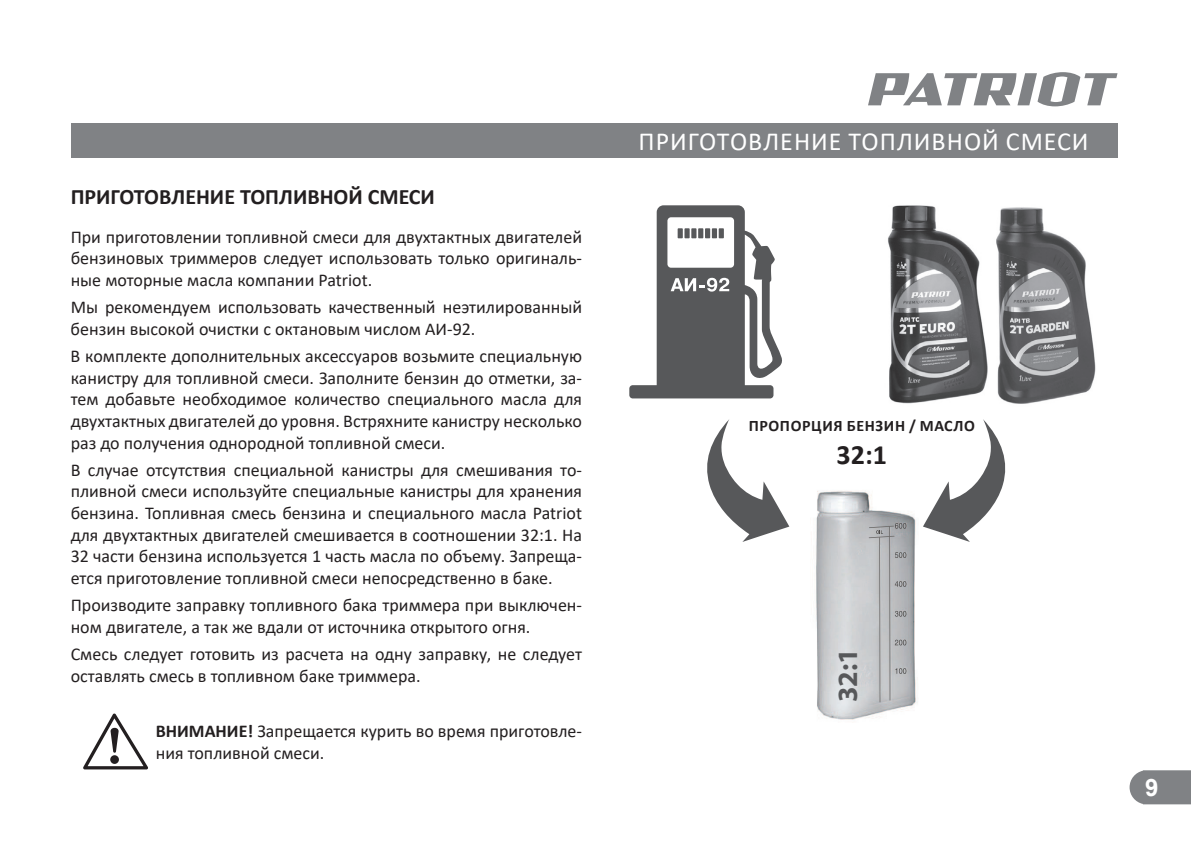
<style>
.page{position:relative;width:1191px;height:841px;background:#fff}
.page>*{position:absolute;margin:0;border:0;box-sizing:border-box;transform-origin:0 0}
.t1{font:700 28px "Calibri";color:#231f20}
.t2{font:700 28px "Myriad Pro";color:#57585a}
.t3{font:26px "Calibri";letter-spacing:.04em;color:#fff}
.t4{font:700 24px "Arial";color:#fff}
.t5{font:700 22px "Calibri";color:#231f20}
.t6{font:18px/21.6px "Calibri";color:#231f20}
.t7{font:700 16px "Calibri";letter-spacing:.04em;color:#231f20}
.s1{font-weight:700}
</style>
<div class="page">
<svg style="left:1129px;top:770px;width:62px;height:33px;background:#898a8d"></svg>
<svg style="left:868px;top:72px;width:249px;height:34px"></svg>
<div style="left:71px;top:123px;width:1046px;height:34px;background:#808285"></div>
<svg style="left:629px;top:205px;width:153px;height:193px"></svg>
<svg style="left:83px;top:713px;width:65px;height:56px"></svg>
<img style="left:888px;top:205px;width:208px;height:199px">
<svg style="left:707px;top:419px;width:82px;height:122px"></svg>
<svg style="left:923px;top:419px;width:82px;height:122px"></svg>
<img style="left:816px;top:490px;width:102px;height:230px">
<hr style="left:879px;top:536px;width:1px;height:166px;background:#6b6968">
<hr style="left:889px;top:526px;width:1px;height:174px;background:#6b6968">
<svg style="left:895px;top:552px;width:11px;height:5px"></svg>
<svg style="left:895px;top:580px;width:11px;height:6px"></svg>
<svg style="left:895px;top:610px;width:11px;height:6px"></svg>
<svg style="left:895px;top:639px;width:11px;height:6px"></svg>
<svg style="left:895px;top:667px;width:11px;height:6px"></svg>
<svg style="left:895px;top:522px;width:11px;height:6px"></svg>
<svg style="left:876px;top:530px;width:7px;height:3px"></svg>
<hr style="left:869px;top:525px;width:25px;height:2px;background:#6b6968">
<hr style="left:869px;top:535px;width:25px;height:3px;background:#6b6968">
<p class="t5" style="left:71px;top:181px;width:366px">ПРИГОТОВЛЕНИЕ ТОПЛИВНОЙ СМЕСИ</p>
<p class="t6" style="left:71px;top:225px;width:513px;text-align:justify">При приготовлении топливной смеси для двухтактных двигателей бензиновых триммеров следует использовать только оригиналь&shy;ные моторные масла компании Patriot.</p>
<p class="t6" style="left:71px;top:296px;width:513px">Мы рекомендуем использовать качественный неэтилированный бензин высокой очистки с октановым числом АИ-92.</p>
<p class="t6" style="left:71px;top:344px;width:513px;text-align:justify">В комплекте дополнительных аксессуаров возьмите специальную канистру для топливной смеси. Заполните бензин до отметки, за&shy;тем добавьте необходимое количество специального масла для двухтактных двигателей до уровня. Встряхните канистру несколько раз до получения однородной топливной смеси.</p>
<p class="t6" style="left:71px;top:458px;width:513px;text-align:justify">В случае отсутствия специальной канистры для смешивания то&shy;пливной смеси используйте специальные канистры для хранения бензина. Топливная смесь бензина и специального масла Patriot для двухтактных двигателей смешивается в соотношении 32:1. На 32 части бензина используется 1 часть масла по объему. Запреща&shy;ется приготовление топливной смеси непосредственно в баке.</p>
<p class="t6" style="left:71px;top:593px;width:513px">Производите заправку топливного бака триммера при выключен&shy;ном двигателе, а так же вдали от источника открытого огня.</p>
<p class="t6" style="left:71px;top:642px;width:513px">Смесь следует готовить из расчета на одну заправку, не следует оставлять смесь в топливном баке триммера.</p>
<p class="t6" style="left:156px;top:719px;width:428px"><span class="s1">ВНИМАНИЕ!</span> Запрещается курить во время приготовле&shy;ния топливной смеси.</p>
<h2 class="t3" style="left:638px;top:123px;width:451px">ПРИГОТОВЛЕНИЕ ТОПЛИВНОЙ СМЕСИ</h2>
<p class="t7" style="left:748px;top:414px;width:228px">ПРОПОРЦИЯ БЕНЗИН / МАСЛО</p>
<h1 class="t1" style="left:836px;top:435px;width:52px">32:1</h1>
<h1 class="t2" style="left:832px;top:702px;width:55px;rotate:-90deg">32:1</h1>
<h3 class="t4" style="left:1145px;top:770px;width:15px">9</h3>
</div>
